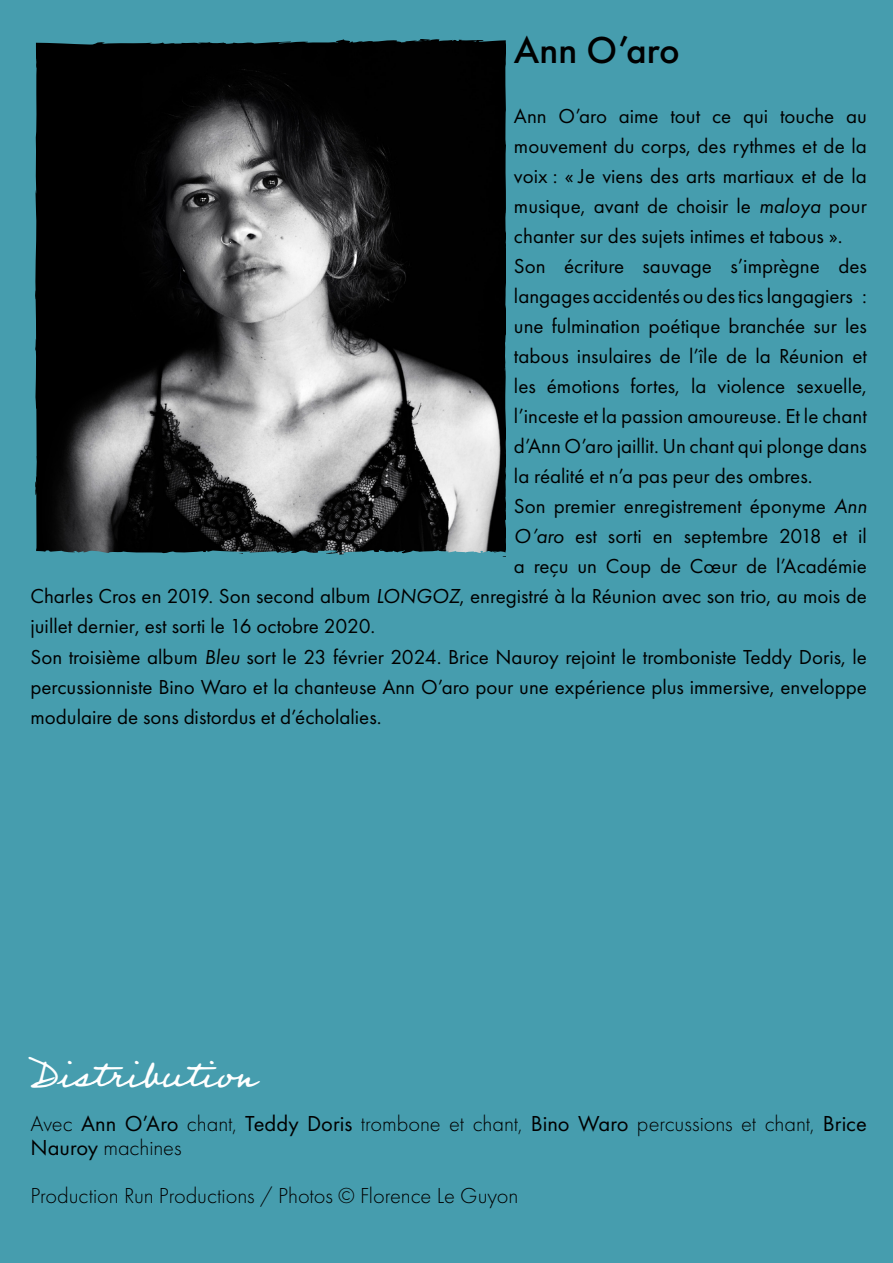
<style>
.page{position:relative;width:893px;height:1263px;background:#469dae}
.page>*{position:absolute;margin:0;border:0;box-sizing:border-box;transform-origin:0 0}
.t1{font:46.5px "Professor";color:#fff}
.t2{font:500 39px "Futura PT";color:#000}
.t3{font:300 22.5px/24px "Futura PT";letter-spacing:-.005em;color:#000}
.t4{font:21px "Futura PT";color:#000}
.s1{font-style:italic}
.s2{font-weight:400}
</style>
<div class="page">
<svg style="left:35px;top:39px;width:471px;height:518px;background:#3f4041"></svg>
<svg style="left:419px;top:39px;width:12px;height:2px"></svg>
<svg style="left:505px;top:507px;width:1px;height:50px"></svg>
<svg style="left:505px;top:438px;width:1px;height:17px"></svg>
<h2 class="t2" style="left:514px;top:27px;width:167px">Ann O’aro</h2>
<p class="t4" style="left:514px;top:104px;width:354px">Ann O’aro aime tout ce qui touche au</p>
<p class="t4" style="left:514px;top:134px;width:354px">mouvement du corps, des rythmes et de la</p>
<p class="t4" style="left:514px;top:164px;width:354px">voix : « Je viens des arts martiaux et de la</p>
<p class="t4" style="left:514px;top:194px;width:354px">musique, avant de choisir le <span class="s1">maloya</span> pour</p>
<p class="t4" style="left:514px;top:224px;width:330px">chanter sur des sujets intimes et tabous ».</p>
<p class="t4" style="left:514px;top:254px;width:354px">Son écriture sauvage s’imprègne des</p>
<p class="t4" style="left:514px;top:284px;width:354px">langages accidentés ou des tics langagiers :</p>
<p class="t4" style="left:514px;top:314px;width:354px">une fulmination poétique branchée sur les</p>
<p class="t4" style="left:514px;top:344px;width:354px">tabous insulaires de l’île de la Réunion et</p>
<p class="t4" style="left:514px;top:374px;width:354px">les émotions fortes, la violence sexuelle,</p>
<p class="t4" style="left:514px;top:404px;width:354px">l’inceste et la passion amoureuse. Et le chant</p>
<p class="t4" style="left:514px;top:434px;width:354px">d’Ann O’aro jaillit. Un chant qui plonge dans</p>
<p class="t4" style="left:514px;top:464px;width:300px">la réalité et n’a pas peur des ombres.</p>
<p class="t4" style="left:514px;top:494px;width:354px">Son premier enregistrement éponyme <span class="s1">Ann</span></p>
<p class="t4" style="left:514px;top:524px;width:354px"><span class="s1">O’aro</span> est sorti en septembre 2018 et il</p>
<p class="t4" style="left:514px;top:554px;width:354px">a reçu un Coup de Cœur de l’Académie</p>
<p class="t4" style="left:30px;top:584px;width:838px">Charles Cros en 2019. Son second album <span class="s1">LONGOZ</span>, enregistré à la Réunion avec son trio, au mois de</p>
<p class="t4" style="left:30px;top:614px;width:346px">juillet dernier, est sorti le 16 octobre 2020.</p>
<p class="t4" style="left:30px;top:644px;width:838px">Son troisième album <span class="s1">Bleu</span> sort le 23 février 2024. Brice Nauroy rejoint le tromboniste Teddy Doris, le</p>
<p class="t4" style="left:30px;top:674px;width:838px">percussionniste Bino Waro et la chanteuse Ann O’aro pour une expérience plus immersive, enveloppe</p>
<p class="t4" style="left:30px;top:704px;width:353px">modulaire de sons distordus et d’écholalies.</p>
<h1 class="t1" style="left:30px;top:1042px;width:231px">Distribution</h1>
<p class="t3" style="left:30px;top:1111px;width:838px">Avec <span class="s2">Ann O’Aro</span> chant, <span class="s2">Teddy Doris</span> trombone et chant, <span class="s2">Bino Waro</span> percussions et chant, <span class="s2">Brice<br>Nauroy</span> machines</p>
<p class="t3" style="left:31px;top:1183px;width:490px">Production Run Productions / Photos © Florence Le Guyon</p>
</div>
